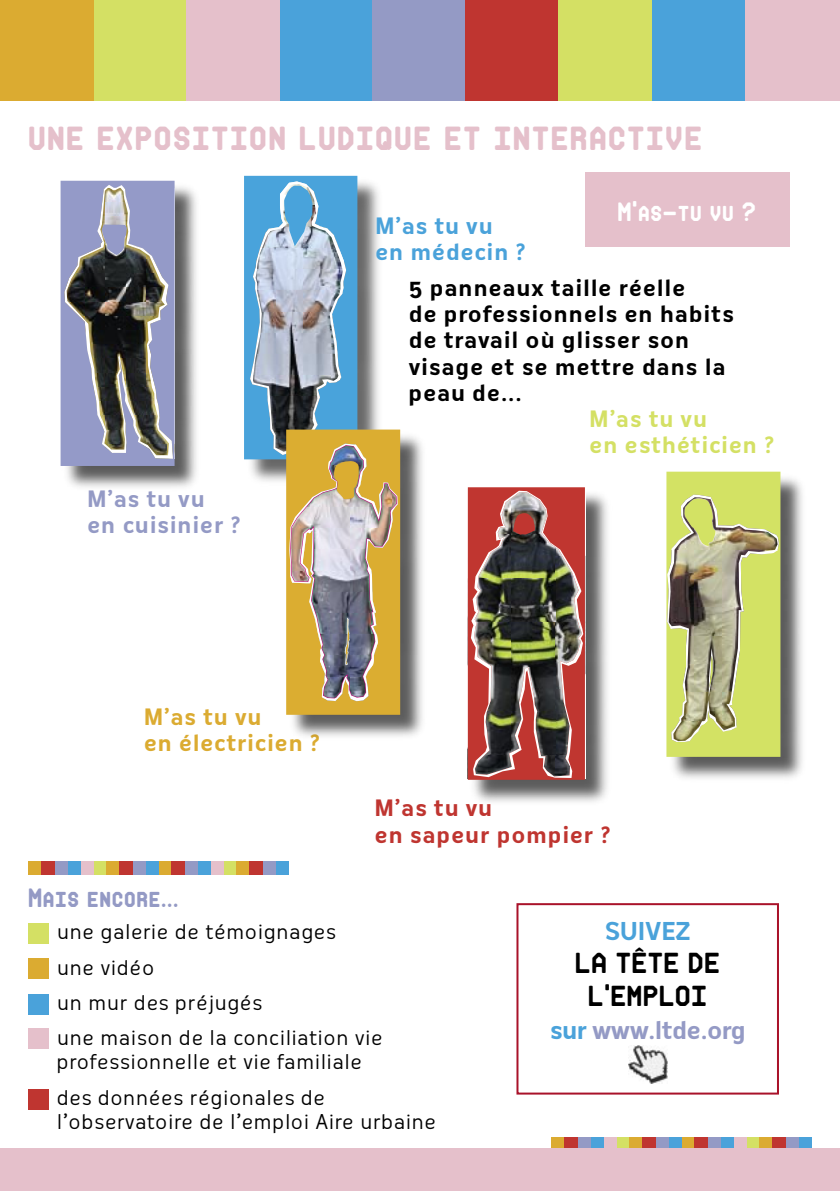
<style>
.page{position:relative;width:840px;height:1191px;background:#fff}
.page>*{position:absolute;margin:0;border:0;box-sizing:border-box;transform-origin:0 0}
.t1{font:34px "Makisupa";letter-spacing:.04em;color:#e5c0cb}
.t2{font:24px/32.8px "Makisupa";letter-spacing:.04em;color:#000;text-align:center}
.t3{font:700 24px "Oceania";letter-spacing:-.025em;color:#949ac5}
.t4{font:700 24px "Oceania";letter-spacing:-.02em;color:#4aa2da}
.t5{font:700 22px/26.4px "Oceania";letter-spacing:.03em;color:#000}
.t6{font:700 22px/26.4px "Oceania";letter-spacing:.03em;color:#bf3530}
.t7{font:700 22px/26.4px "Oceania";letter-spacing:.02em;color:#dbab31}
.t8{font:700 22px/26.4px "Oceania";letter-spacing:.025em;color:#d4e064}
.t9{font:700 22px/26.4px "Oceania";letter-spacing:.025em;color:#949ac5}
.t10{font:700 22px/26.4px "Oceania";letter-spacing:.025em;color:#4aa2da}
.t11{font:22px "Makisupa";letter-spacing:.04em;color:#949ac5}
.t12{font:22px "Makisupa";color:#fff}
.t13{font:20px/35.4px "Oceania";letter-spacing:.025em;color:#000}
.s1{color:#4aa2da}
</style>
<div class="page">
<div style="left:279px;top:0;width:93px;height:101px;background:#4aa2da"></div>
<div style="left:372px;top:0;width:93px;height:101px;background:#949ac5"></div>
<div style="left:465px;top:0;width:93px;height:101px;background:#bf3530"></div>
<div style="left:93px;top:0;width:93px;height:101px;background:#d4e064"></div>
<div style="left:0;top:0;width:93px;height:101px;background:#dbab31"></div>
<div style="left:186px;top:0;width:93px;height:101px;background:#e5c0cb"></div>
<div style="left:651px;top:0;width:93px;height:101px;background:#4aa2da"></div>
<div style="left:558px;top:0;width:93px;height:101px;background:#d4e064"></div>
<div style="left:744px;top:0;width:95px;height:101px;background:#e5c0cb"></div>
<div style="left:746px;top:1137px;width:13px;height:19px;background:#d4e064"></div>
<div style="left:798px;top:1137px;width:13px;height:19px;background:#4aa2da"></div>
<div style="left:759px;top:1137px;width:13px;height:19px;background:#dbab31"></div>
<div style="left:733px;top:1137px;width:13px;height:19px;background:#e5c0cb"></div>
<div style="left:785px;top:1137px;width:13px;height:19px;background:#949ac5"></div>
<div style="left:772px;top:1137px;width:13px;height:19px;background:#bf3530"></div>
<div style="left:720px;top:1137px;width:13px;height:19px;background:#4aa2da"></div>
<div style="left:681px;top:1137px;width:13px;height:19px;background:#dbab31"></div>
<div style="left:707px;top:1137px;width:13px;height:19px;background:#949ac5"></div>
<div style="left:694px;top:1137px;width:13px;height:19px;background:#bf3530"></div>
<div style="left:616px;top:1137px;width:13px;height:19px;background:#d4e064"></div>
<div style="left:668px;top:1137px;width:13px;height:19px;background:#4aa2da"></div>
<div style="left:629px;top:1137px;width:13px;height:19px;background:#dbab31"></div>
<div style="left:603px;top:1137px;width:13px;height:19px;background:#e5c0cb"></div>
<div style="left:655px;top:1137px;width:13px;height:19px;background:#949ac5"></div>
<div style="left:642px;top:1137px;width:13px;height:19px;background:#bf3530"></div>
<div style="left:590px;top:1137px;width:13px;height:19px;background:#4aa2da"></div>
<div style="left:551px;top:1137px;width:13px;height:19px;background:#dbab31"></div>
<div style="left:577px;top:1137px;width:13px;height:19px;background:#949ac5"></div>
<div style="left:564px;top:1137px;width:13px;height:19px;background:#bf3530"></div>
<div style="left:0;top:1148px;width:839px;height:43px;background:#e5c0cb"></div>
<div style="left:468px;top:489px;width:144px;height:318px;background:#000;opacity:.65"></div>
<img style="left:467px;top:488px;width:117px;height:292px">
<div style="left:62px;top:182px;width:139px;height:311px;background:#000;opacity:.65"></div>
<svg style="left:61px;top:181px;width:113px;height:285px;background:#797b8f"></svg>
<div style="left:667px;top:472px;width:139px;height:312px;background:#000;opacity:.65"></div>
<svg style="left:666px;top:471px;width:114px;height:286px;background:#bec473"></svg>
<div style="left:584px;top:172px;width:205px;height:75px;background:#e5c0cb"></div>
<div style="left:287px;top:430px;width:140px;height:311px;background:#000;opacity:.65"></div>
<img style="left:244px;top:176px;width:156px;height:539px">
<div style="left:28px;top:958px;width:21px;height:21px;background:#dbab31"></div>
<div style="left:28px;top:994px;width:21px;height:21px;background:#4aa2da"></div>
<div style="left:28px;top:923px;width:21px;height:20px;background:#d4e064"></div>
<div style="left:28px;top:1028px;width:21px;height:21px;background:#e5c0cb"></div>
<div style="left:516px;top:903px;width:262px;height:191px;border:2px solid #a9122a"></div>
<img style="left:628px;top:1045px;width:38px;height:38px">
<div style="left:28px;top:1089px;width:21px;height:21px;background:#bf3530"></div>
<div style="left:223px;top:861px;width:13px;height:13px;background:#d4e064"></div>
<div style="left:275px;top:861px;width:13px;height:13px;background:#4aa2da"></div>
<div style="left:236px;top:861px;width:13px;height:13px;background:#dbab31"></div>
<div style="left:210px;top:861px;width:13px;height:13px;background:#e5c0cb"></div>
<div style="left:262px;top:861px;width:13px;height:13px;background:#949ac5"></div>
<div style="left:249px;top:861px;width:13px;height:13px;background:#bf3530"></div>
<div style="left:197px;top:861px;width:13px;height:13px;background:#4aa2da"></div>
<div style="left:158px;top:861px;width:13px;height:13px;background:#dbab31"></div>
<div style="left:184px;top:861px;width:13px;height:13px;background:#949ac5"></div>
<div style="left:171px;top:861px;width:13px;height:13px;background:#bf3530"></div>
<div style="left:93px;top:861px;width:13px;height:13px;background:#d4e064"></div>
<div style="left:145px;top:861px;width:13px;height:13px;background:#4aa2da"></div>
<div style="left:106px;top:861px;width:13px;height:13px;background:#dbab31"></div>
<div style="left:80px;top:861px;width:13px;height:13px;background:#e5c0cb"></div>
<div style="left:132px;top:861px;width:13px;height:13px;background:#949ac5"></div>
<div style="left:119px;top:861px;width:13px;height:13px;background:#bf3530"></div>
<div style="left:67px;top:861px;width:13px;height:13px;background:#4aa2da"></div>
<div style="left:28px;top:861px;width:13px;height:13px;background:#dbab31"></div>
<div style="left:54px;top:861px;width:13px;height:13px;background:#949ac5"></div>
<div style="left:41px;top:861px;width:13px;height:13px;background:#bf3530"></div>
<h1 class="t1" style="left:28px;top:112px;width:675px">une exposition ludique et interactive</h1>
<p class="t10" style="left:375px;top:212px;width:152px">M’as tu vu en médecin ?</p>
<p class="t12" style="left:617px;top:197px;width:140px">M’as-tu vu ?</p>
<p class="t5" style="left:408px;top:274px;width:327px">5 panneaux taille réelle<br>de professionnels en habits de travail où glisser son visage et se mettre dans la peau de...</p>
<p class="t9" style="left:87px;top:485px;width:155px">M’as tu vu<br>en cuisinier ?</p>
<p class="t8" style="left:589px;top:405px;width:186px">M’as tu vu<br>en esthéticien ?</p>
<p class="t7" style="left:144px;top:703px;width:178px">M’as tu vu<br>en électricien ?</p>
<p class="t6" style="left:374px;top:795px;width:237px">M’as tu vu<br>en sapeur pompier ?</p>
<p class="t11" style="left:28px;top:883px;width:152px">Mais encore...</p>
<p class="t13" style="left:57px;top:914px;width:327px">une galerie de témoignages<br>une vidéo<br>un mur des préjugés<br>une maison de la conciliation vie</p>
<p class="t13" style="left:57px;top:1044px;width:306px">professionnelle et vie familiale des données régionales de</p>
<p class="t13" style="left:57px;top:1103px;width:380px">l’observatoire de l’emploi Aire urbaine</p>
<p class="t4" style="left:604px;top:917px;width:88px">SUIVEZ</p>
<p class="t2" style="left:575px;top:946px;width:146px">LA TÊTE DE<br>L’EMPLOI</p>
<p class="t3" style="left:549px;top:1015px;width:197px"><span class="s1">sur</span> www.ltde.org</p>
</div>
